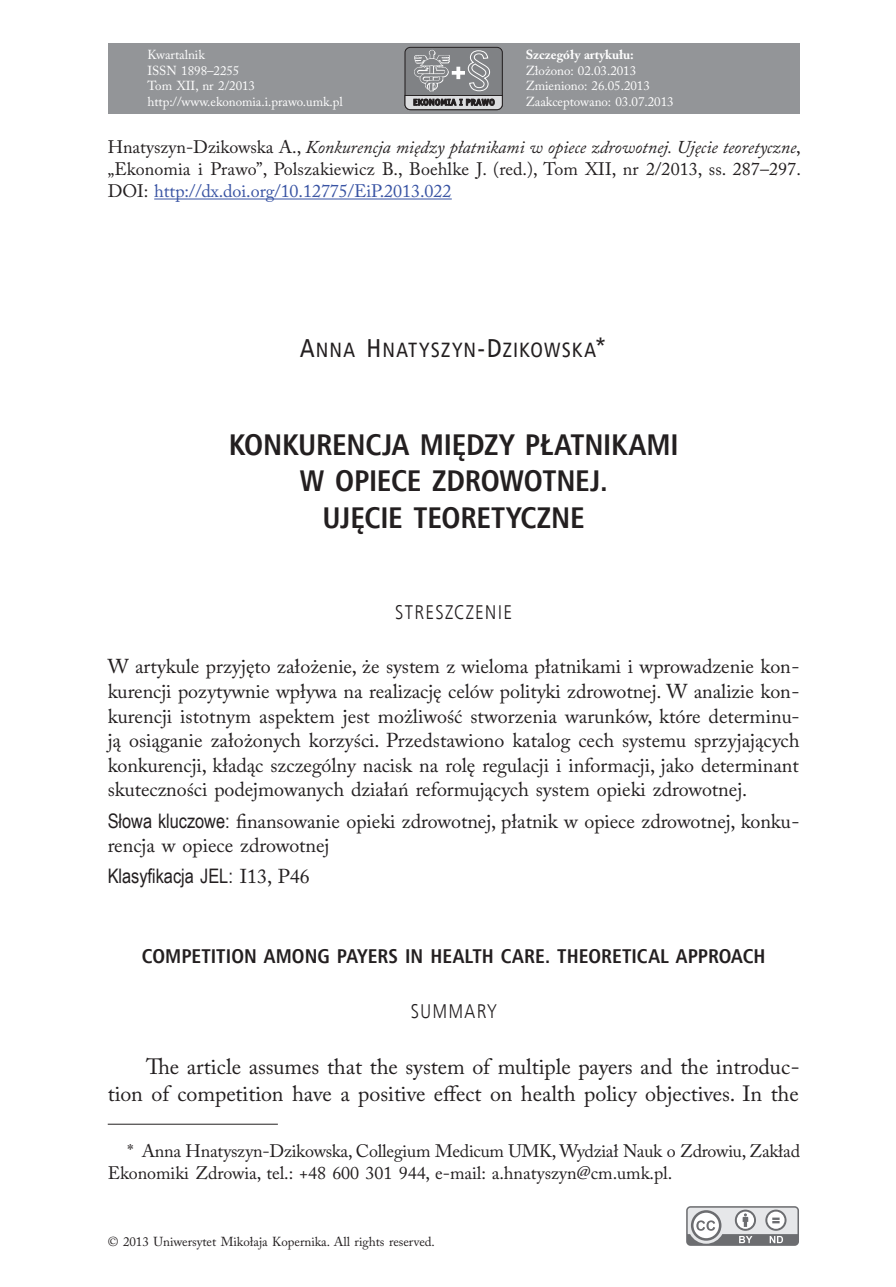
<style>
.page{position:relative;width:896px;height:1287px;background:#fff}
.page>*{position:absolute;margin:0;border:0;box-sizing:border-box;transform-origin:0 0}
.t1{font:700 30px/36.8px "Humnst 777 Cn EU";letter-spacing:-.01em;color:#231f20;text-align:center}
.t2{font:22px/27px "Adobe Caslon Pro";letter-spacing:-.01em;color:#231f20;text-align:right}
.t3{font:20.8px "Humnst 777 Cn EU Normal SC800";letter-spacing:.06em;color:#231f20}
.t4{font:20px/24.6px "Adobe Caslon Pro";letter-spacing:-.03em;color:#231f20;text-align:justify}
.t5{font:700 20px "Humnst 777 Cn EU";color:#231f20}
.t6{font:20px "Arial Narrow";color:#231f20}
.t7{font:20px "Humnst 777 Lt Cn EU";letter-spacing:.065em;color:#231f20}
.t8{font:18px/22.2px "Adobe Caslon Pro";letter-spacing:-.005em;color:#231f20}
.t9{font:13px/16px "Adobe Caslon Pro";letter-spacing:-.005em;color:#fff}
.t10{font:13px "Adobe Caslon Pro";letter-spacing:-.005em;color:#231f20}
.t11{font:700 13px "Adobe Caslon Pro";color:#fff}
.s1{font-style:italic}
.s2{color:#3853a3}
.s3{font-size:26px}
.s4{font-family:"Arial Narrow"}
.s5{font-family:"Adobe Caslon Pro"}
</style>
<div class="page">
<div style="left:108px;top:43px;width:691px;height:70px;background:#939598"></div>
<div style="left:405px;top:47px;width:98px;height:63px;border:1px solid #231f20;border-radius:5px"></div>
<svg style="left:404px;top:50px;width:99px;height:60px;background:#8c8d8f"></svg>
<div style="left:456px;top:67px;width:4px;height:12px;border:1px solid #fff"></div>
<svg style="left:686px;top:1206px;width:113px;height:40px"></svg>
<hr style="left:154px;top:199px;width:298px;height:1px;background:#3853a3">
<hr style="left:108px;top:1124px;width:170px;height:1px;background:#231f20">
<p class="t9" style="left:147px;top:46px;width:197px">Kwartalnik<br>ISSN 1898–2255<br>Tom XII, nr 2/2013 http://www.ekonomia.i.prawo.umk.pl</p>
<p class="t11" style="left:526px;top:46px;width:110px">Szczegóły artykułu:</p>
<p class="t9" style="left:526px;top:62px;width:149px">Złożono: 02.03.2013<br>Zmieniono: 26.05.2013<br>Zaakceptowano: 03.07.2013</p>
<p class="t8" style="left:108px;top:136px;width:695px;text-align:justify">Hnatyszyn-Dzikowska A., <span class="s1">Konkurencja między płatnikami w opiece zdrowotnej. Ujęcie teoretyczne</span>, „Ekonomia i Prawo”, Polszakiewicz B., Boehlke J. (red.), Tom XII, nr 2/2013, ss. 287–297.<br>DOI: <span class="s2">http://dx.doi.org/10.12775/EiP.2013.022</span></p>
<p class="t3" style="left:300px;top:337px;width:306px"><span class="s3">A</span>NNA <span class="s3">H</span> NATYSZYN<span class="s3">-D</span>ZIKOWSKA<span class="s3">*</span></p>
<h1 class="t1" style="left:229px;top:426px;width:451px">KONKURENCJA MIĘDZY PŁATNIKAMI<br>W OPIECE ZDROWOTNEJ.<br>UJĘCIE TEORETYCZNE</h1>
<p class="t7" style="left:395px;top:600px;width:118px">STRESZCZENIE</p>
<p class="t4" style="left:108px;top:654px;width:693px">W artykule przyjęto założenie, że system z wieloma płatnikami i wprowadzenie kon&shy;kurencji pozytywnie wpływa na realizację celów polityki zdrowotnej. W analizie kon&shy;kurencji istotnym aspektem jest możliwość stworzenia warunków, które determinu&shy;ją osiąganie założonych korzyści. Przedstawiono katalog cech systemu sprzyjających konkurencji, kładąc szczególny nacisk na rolę regulacji i informacji, jako determinant skuteczności podejmowanych działań reformujących system opieki zdrowotnej.</p>
<p class="t4" style="left:108px;top:808px;width:693px"><span class="s4">Słowa kluczowe:</span> finansowanie opieki zdrowotnej, płatnik w opiece zdrowotnej, konku&shy;rencja w opiece zdrowotnej</p>
<p class="t6" style="left:108px;top:861px;width:204px">Klasyfikacja JEL: <span class="s5">I13, P46</span></p>
<p class="t5" style="left:142px;top:944px;width:625px">COMPETITION AMONG PAYERS IN HEALTH CARE. THEORETICAL APPROACH</p>
<p class="t7" style="left:411px;top:998px;width:87px">SUMMARY</p>
<p class="t2" style="left:108px;top:1053px;width:693px">The article assumes that the system of multiple payers and the introduc&shy;tion of competition have a positive effect on health policy objectives. In the</p>
<p class="t8" style="left:108px;top:1140px;width:694px;text-indent:20px">* Anna Hnatyszyn-Dzikowska, Collegium Medicum UMK, Wydział Nauk o Zdrowiu, Zakład<br>Ekonomiki Zdrowia, tel.: +48 600 301 944, e-mail: a.hnatyszyn@cm.umk.pl.</p>
<p class="t10" style="left:108px;top:1234px;width:329px">© 2013 Uniwersytet Mikołaja Kopernika. All rights reserved.</p>
</div>
